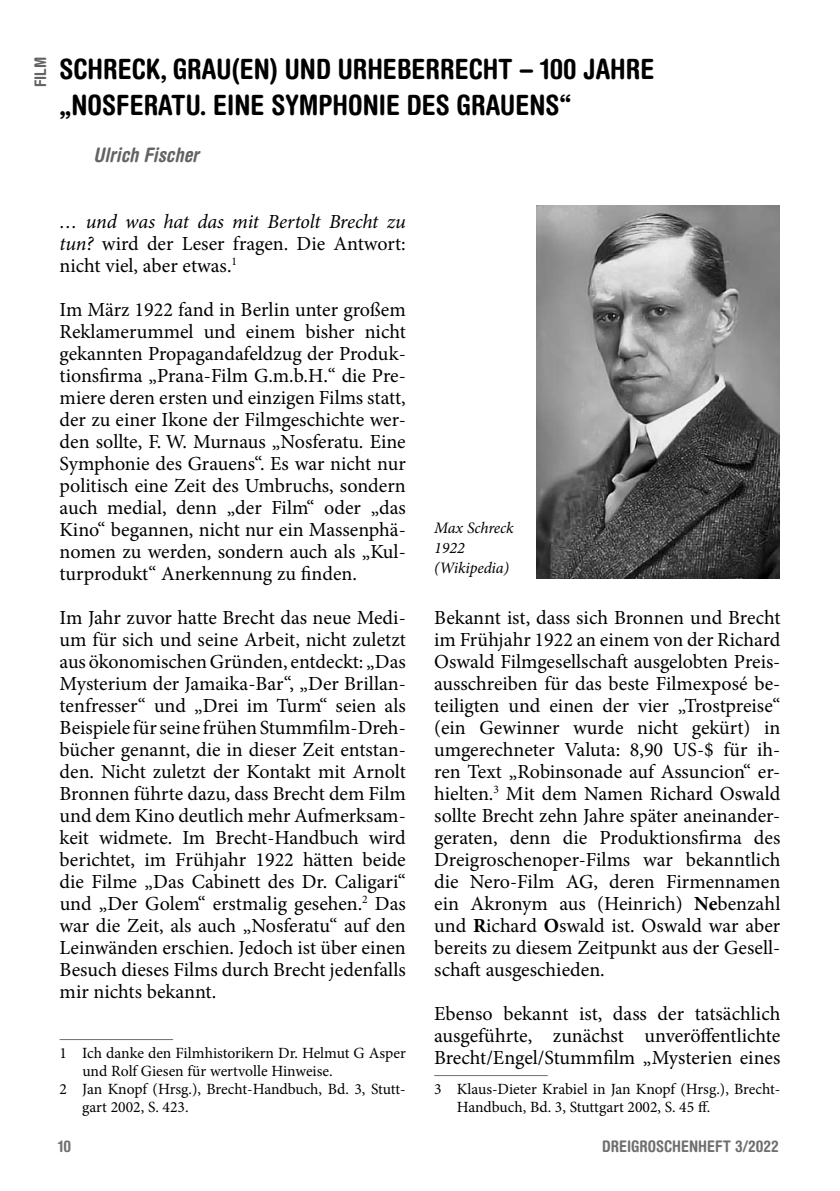
<style>
.page{position:relative;width:840px;height:1191px;background:#fff}
.page>*{position:absolute;margin:0;border:0;box-sizing:border-box;transform-origin:0 0}
.t1{font:700 condensed 28px/36px "Helvetica Rounded";color:#000}
.t2{font:20px/22px "Minion Pro";color:#000;text-align:justify}
.t3{font:italic 700 condensed 20px "Helvetica Rounded";color:#636362}
.t4{font:italic 16px/20px "Minion Pro";letter-spacing:-.005em;color:#000}
.t5{font:700 condensed 16px "Helvetica Rounded";color:#6f6f6f}
.t6{font:700 condensed 16px "Helvetica Rounded";color:#636362}
.t7{font:15.6px/18px "Minion Pro";letter-spacing:-.005em;color:#000}
.s1{font-style:italic}
.s2{font-weight:700}
</style>
<div class="page">
<hr style="left:434px;top:1075px;width:113px;height:1px;background:#6f6f6f">
<hr style="left:60px;top:1039px;width:113px;height:1px;background:#6f6f6f">
<img style="left:536px;top:206px;width:243px;height:372px">
<p class="t6" style="left:31px;top:87px;width:32px;rotate:-90deg">FILM</p>
<h1 class="t1" style="left:60px;top:50px;width:596px">SCHRECK, GRAU(EN) UND URHEBERRECHT – 100 JAHRE „NOSFERATU. EINE SYMPHONIE DES GRAUENS“</h1>
<p class="t3" style="left:94px;top:142px;width:109px">Ulrich Fischer</p>
<p class="t2" style="left:60px;top:210px;width:347px"><span class="s1">… und was hat das mit Bertolt Brecht zu tun?</span> wird der Leser fragen. Die Antwort: nicht viel, aber etwas.</p>
<p class="t2" style="left:59px;top:298px;width:347px">Im März 1922 fand in Berlin unter großem Reklamerummel und einem bisher nicht gekannten Propagandafeldzug der Produk&shy;tionsfirma „Prana-Film G.m.b.H.“ die Pre&shy;miere deren ersten und einzigen Films statt, der zu einer Ikone der Filmgeschichte wer&shy;den sollte, F. W. Murnaus „Nosferatu. Eine Symphonie des Grauens“. Es war nicht nur politisch eine Zeit des Umbruchs, sondern auch medial, denn „der Film“ oder „das Kino“ begannen, nicht nur ein Massenphä&shy;nomen zu werden, sondern auch als „Kul&shy;turprodukt“ Anerkennung zu finden.</p>
<p class="t2" style="left:60px;top:606px;width:347px">Im Jahr zuvor hatte Brecht das neue Medi&shy;um für sich und seine Arbeit, nicht zuletzt aus ökonomischenGründen, entdeckt: „Das Mysterium der Jamaika-Bar“, „Der Brillan&shy;tenfresser“ und „Drei im Turm“ seien als Beispiele fürseine frühenStummfilm-Dreh&shy;bücher genannt, die in dieser Zeit entstan&shy;den. Nicht zuletzt der Kontakt mit Arnolt Bronnen führte dazu, dass Brecht dem Film und dem Kino deutlich mehr Aufmerksam&shy;keit widmete. Im Brecht-Handbuch wird berichtet, im Frühjahr 1922 hätten beide die Filme „Das Cabinett des Dr. Caligari“ und „Der Golem“ erstmalig gesehen. Das war die Zeit, als auch „Nosferatu“ auf den Leinwänden erschien. Jedoch ist über einen Besuch dieses Films durch Brecht jedenfalls mir nichts bekannt.</p>
<p class="t7" style="left:82px;top:1043px;width:325px">Ich danke den Filmhistorikern Dr. Helmut G Asper und Rolf Giesen für wertvolle Hinweise.<br>Jan Knopf (Hrsg.), Brecht-Handbuch, Bd. 3, Stutt&shy;gart 2002, S. 423.</p>
<p class="t4" style="left:434px;top:518px;width:81px">Max Schreck<br>1922 (Wikipedia)</p>
<p class="t2" style="left:434px;top:606px;width:347px">Bekannt ist, dass sich Bronnen und Brecht im Frühjahr 1922 an einem von der Richard Oswald Filmgesellschaft ausgelobten Preis&shy;ausschreiben für das beste Filmexposé be&shy;teiligten und einen der vier „Trostpreise“ (ein Gewinner wurde nicht gekürt) in umgerechneter Valuta: 8,90 US-$ für ih&shy;ren Text „Robinsonade auf Assuncion“ er&shy;hielten. Mit dem Namen Richard Oswald sollte Brecht zehn Jahre später aneinander&shy;geraten, denn die Produktionsfirma des Dreigroschenoper-Films war bekanntlich die Nero-Film AG, deren Firmennamen ein Akronym aus (Heinrich) <span class="s2">Ne</span>benzahl und <span class="s2">R</span>ichard <span class="s2">O</span>swald ist. Oswald war aber bereits zu diesem Zeitpunkt aus der Gesell&shy;schaft ausgeschieden.</p>
<p class="t2" style="left:434px;top:1002px;width:347px">Ebenso bekannt ist, dass der tatsächlich ausgeführte, zunächst unveröffentlichte Brecht/Engel/Stummfilm „Mysterien eines</p>
<p class="t7" style="left:456px;top:1079px;width:325px">Klaus-Dieter Krabiel in Jan Knopf (Hrsg.), Brecht-<br>Handbuch, Bd. 3, Stuttgart 2002, S. 45 ff.</p>
<p class="t5" style="left:58px;top:1136px;width:15px">10</p>
<p class="t5" style="left:601px;top:1136px;width:178px">DREIGROSCHENHEFT 3/2022</p>
</div>
